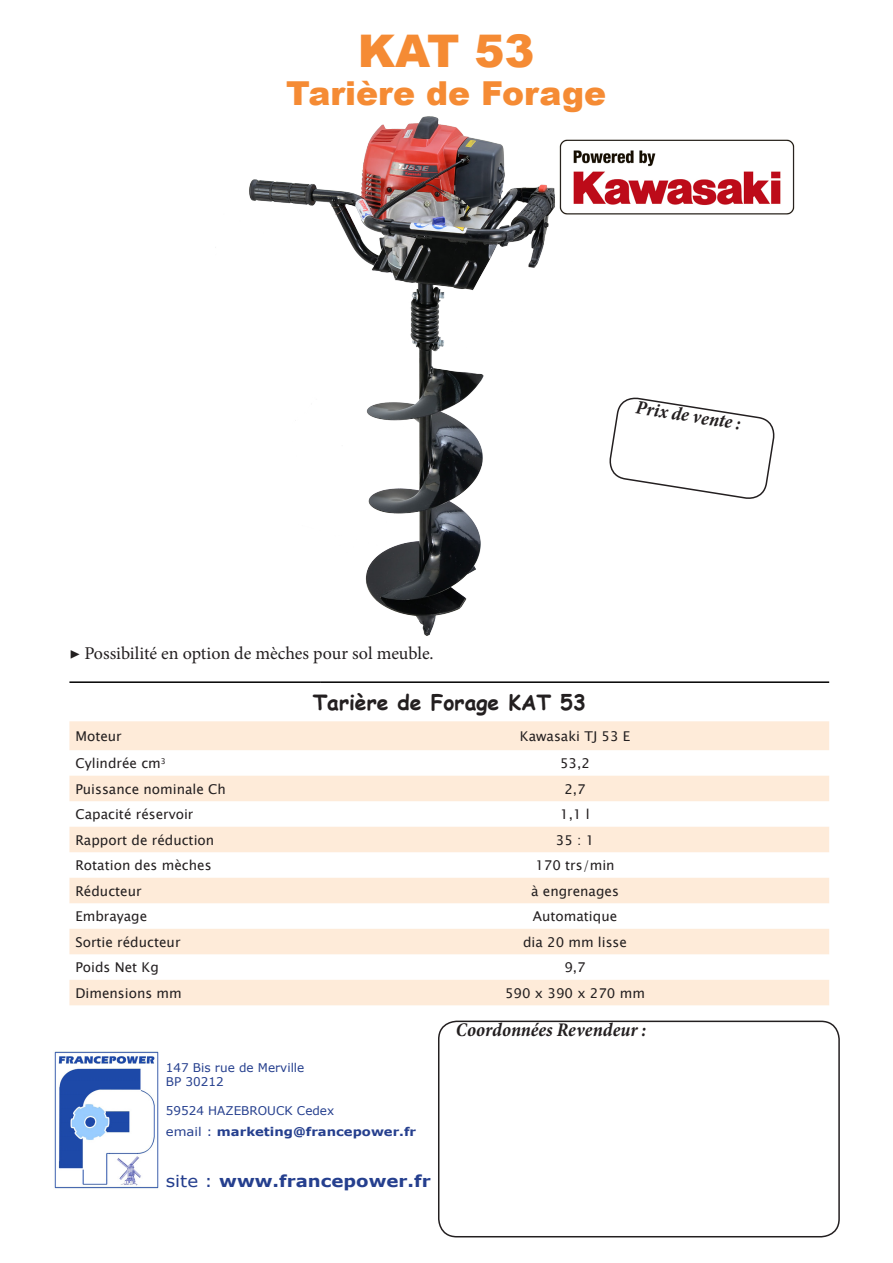
<style>
.page{position:relative;width:893px;height:1263px;background:#fff}
.page>*{position:absolute;margin:0;border:0;box-sizing:border-box;transform-origin:0 0}
.t1{font:900 45px "Arial";color:#f58b34}
.t2{font:900 33px "Arial";color:#f58b34}
.t3{font:700 21px "Comic Sans MS";color:#231f20}
.t4{font:italic 700 condensed 19.5px "Minion Pro";color:#231f20}
.t5{font:18px "Minion Pro";letter-spacing:-.005em;color:#231f20}
.t6{font:700 16.5px "Verdana";color:#253f8e;scale:1.1 1}
.t7{font:13.5px "Lucida Sans Unicode";color:#231f20}
.t8{font:12px "Verdana";color:#253f8e}
.t9{font:700 12px "Verdana";color:#253f8e;scale:1.1 1}
.s1{font-weight:400}
</style>
<div class="page">
<img style="left:215px;top:116px;width:340px;height:520px">
<svg style="left:69px;top:721px;width:760px;height:284px;fill:#feebd9"></svg>
<hr style="left:69px;top:681px;width:252px;height:2px;background:#000">
<hr style="left:321px;top:681px;width:508px;height:2px;background:#000">
<img style="left:54px;top:1051px;width:105px;height:138px">
<svg style="left:609px;top:397px;width:166px;height:102px"></svg>
<div style="left:438px;top:1020px;width:402px;height:217px;border:2px solid #231f20;border-radius:18px"></div>
<img style="left:559px;top:139px;width:236px;height:76px">
<p class="t1" style="left:358px;top:18px;width:178px">KAT 53</p>
<p class="t2" style="left:286px;top:70px;width:321px">Tarière de Forage</p>
<p class="t4" style="left:638px;top:394px;width:108px;rotate:9deg">Prix de vente :</p>
<p class="t5" style="left:69px;top:641px;width:366px">▶ Possibilité en option de mèches pour sol meuble.</p>
<p class="t3" style="left:313px;top:687px;width:275px">Tarière de Forage KAT 53</p>
<p class="t7" style="left:75px;top:725px;width:48px">Moteur</p>
<p class="t7" style="left:520px;top:725px;width:112px">Kawasaki TJ 53 E</p>
<p class="t7" style="left:75px;top:753px;width:92px">Cylindrée cm<sup>3</sup></p>
<p class="t7" style="left:560px;top:753px;width:31px">53,2</p>
<p class="t7" style="left:75px;top:778px;width:152px">Puissance nominale Ch</p>
<p class="t7" style="left:564px;top:778px;width:23px">2,7</p>
<p class="t7" style="left:75px;top:804px;width:120px">Capacité réservoir</p>
<p class="t7" style="left:560px;top:804px;width:31px">1,1 l</p>
<p class="t7" style="left:75px;top:829px;width:140px">Rapport de réduction</p>
<p class="t7" style="left:556px;top:829px;width:40px">35 : 1</p>
<p class="t7" style="left:75px;top:855px;width:138px">Rotation des mèches</p>
<p class="t7" style="left:535px;top:855px;width:81px">170 trs/min</p>
<p class="t7" style="left:75px;top:880px;width:68px">Réducteur</p>
<p class="t7" style="left:531px;top:880px;width:89px">à engrenages</p>
<p class="t7" style="left:75px;top:906px;width:73px">Embrayage</p>
<p class="t7" style="left:533px;top:906px;width:86px">Automatique</p>
<p class="t7" style="left:75px;top:931px;width:107px">Sortie réducteur</p>
<p class="t7" style="left:523px;top:931px;width:106px">dia 20 mm lisse</p>
<p class="t7" style="left:75px;top:957px;width:85px">Poids Net Kg</p>
<p class="t7" style="left:564px;top:957px;width:23px">9,7</p>
<p class="t7" style="left:75px;top:982px;width:108px">Dimensions mm</p>
<p class="t7" style="left:505px;top:982px;width:141px">590 x 390 x 270 mm</p>
<p class="t8" style="left:166px;top:1059px;width:140px">147 Bis rue de Merville</p>
<p class="t8" style="left:166px;top:1073px;width:59px">BP 30212</p>
<p class="t8" style="left:166px;top:1102px;width:170px">59524 HAZEBROUCK Cedex</p>
<p class="t9" style="left:166px;top:1123px;width:229px"><span class="s1">email :</span> marketing@francepower.fr</p>
<p class="t6" style="left:166px;top:1169px;width:242px"><span class="s1">site :</span> www.francepower.fr</p>
<p class="t4" style="left:456px;top:1016px;width:192px">Coordonnées Revendeur :</p>
</div>
